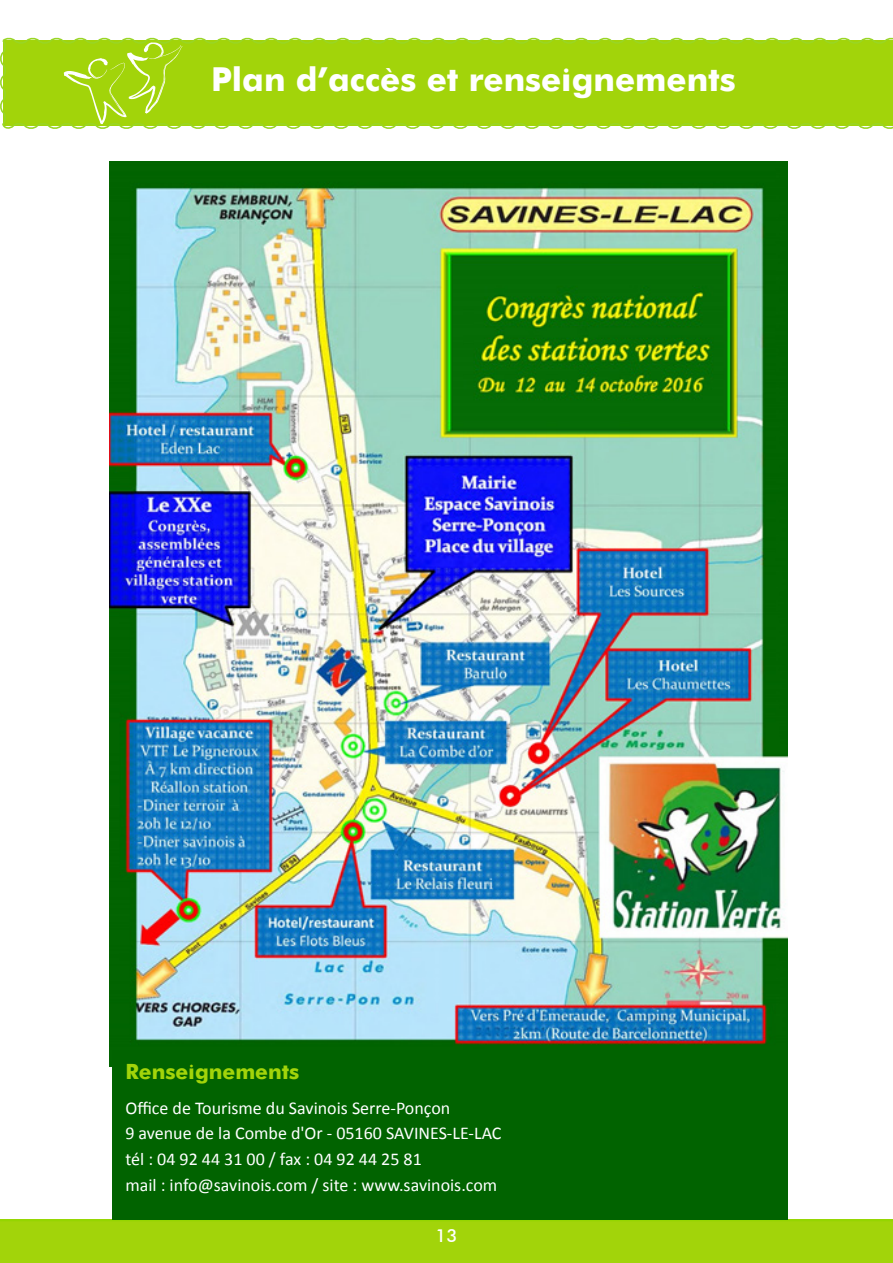
<style>
.page{position:relative;width:893px;height:1263px;background:#fff}
.page>*{position:absolute;margin:0;border:0;box-sizing:border-box;transform-origin:0 0}
.t1{font:700 33px "Futura";color:#fff}
.t2{font:700 21px "Futura";color:#a2d40a}
.t3{font:18px "Calibri";color:#fff}
.t4{font:500 18px "Futura BT";color:#fff}
</style>
<div class="page">
<div style="left:0;top:1219px;width:893px;height:44px;background:#a2d40a"></div>
<img style="left:110px;top:162px;width:678px;height:904px">
<svg style="left:0;top:37px;width:893px;height:92px;background:#a6d619"></svg>
<div style="left:113px;top:1050px;width:675px;height:169px;background:#016300"></div>
<svg style="left:64px;top:42px;width:120px;height:82px;background:#aad821"></svg>
<p class="t1" style="left:211px;top:55px;width:526px">Plan d’accès et renseignements</p>
<p class="t2" style="left:125px;top:1056px;width:175px">Renseignements</p>
<p class="t3" style="left:125px;top:1096px;width:326px">Office de Tourisme du Savinois Serre-Ponçon</p>
<p class="t3" style="left:125px;top:1122px;width:378px">9 avenue de la Combe d'Or - 05160 SAVINES-LE-LAC</p>
<p class="t3" style="left:125px;top:1148px;width:298px">tél : 04 92 44 31 00 / fax : 04 92 44 25 81</p>
<p class="t3" style="left:125px;top:1174px;width:373px">mail : info@savinois.com / site : www.savinois.com</p>
<p class="t4" style="left:436px;top:1224px;width:23px">13</p>
</div>
